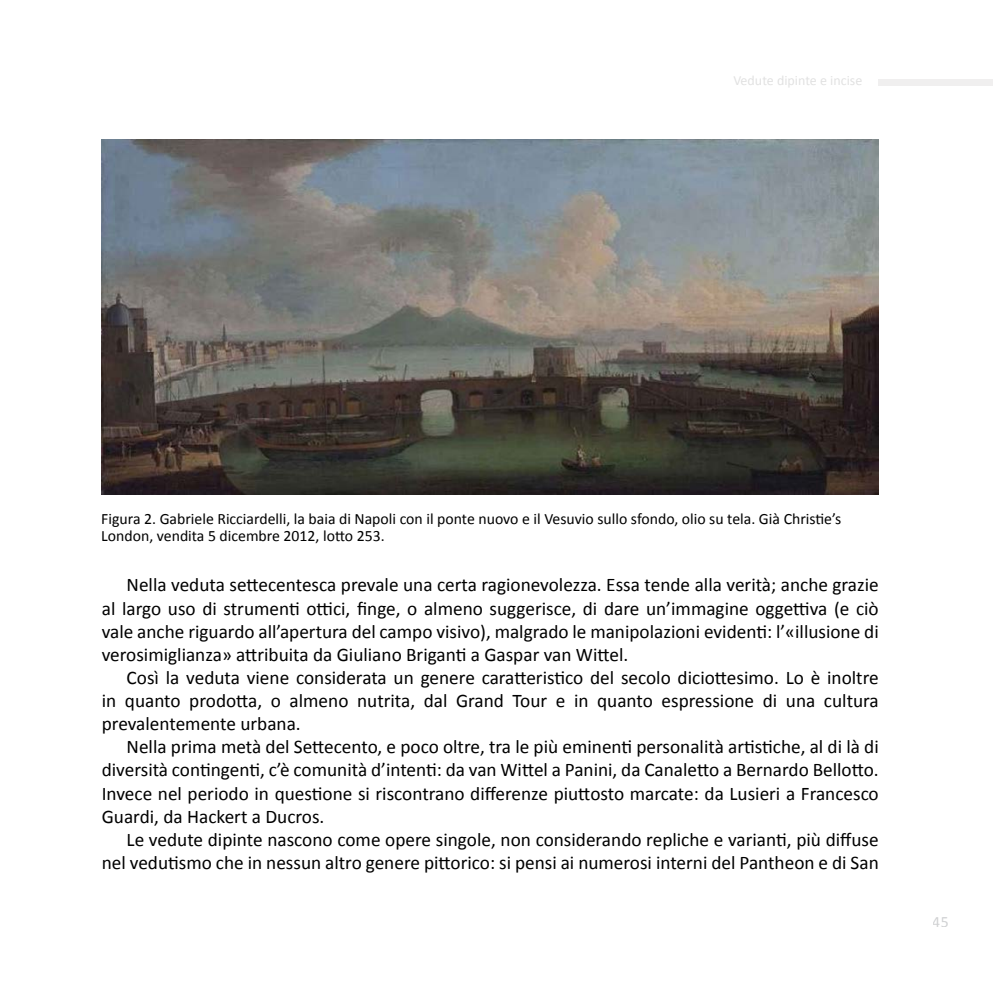
<style>
.page{position:relative;width:993px;height:993px;background:#fff}
.page>*{position:absolute;margin:0;border:0;box-sizing:border-box;transform-origin:0 0}
.t1{font:19.25px/23.1px "Calibri";color:#000;text-align:justify}
.t2{font:15.75px/17.2px "Calibri";color:#000}
.t3{font:15.75px "Calibri";color:#a9abae}
.t4{font:14px "Calibri";color:#c9c9c9}
</style>
<div class="page">
<div style="left:878px;top:79px;width:114px;height:6px;background:#f0efef"></div>
<img style="left:102px;top:139px;width:776px;height:355px">
<p class="t4" style="left:733px;top:71px;width:130px">Vedute dipinte e incise</p>
<p class="t2" style="left:101px;top:510px;width:741px">Figura 2. Gabriele Ricciardelli, la baia di Napoli con il ponte nuovo e il Vesuvio sullo sfondo, olio su tela. Già Christie’s<br>London, vendita 5 dicembre 2012, lotto 253.</p>
<p class="t1" style="left:102px;top:572px;width:778px;text-indent:25px">Nella veduta settecentesca prevale una certa ragionevolezza. Essa tende alla verità; anche grazie al largo uso di strumenti ottici, finge, o almeno suggerisce, di dare un’immagine oggettiva (e ciò vale anche riguardo all’apertura del campo visivo), malgrado le manipolazioni evidenti: l’«illusione di verosimiglianza» attribuita da Giuliano Briganti a Gaspar van Wittel.</p>
<p class="t1" style="left:102px;top:665px;width:778px;text-indent:25px">Così la veduta viene considerata un genere caratteristico del secolo diciottesimo. Lo è inoltre in quanto prodotta, o almeno nutrita, dal Grand Tour e in quanto espressione di una cultura prevalentemente urbana.</p>
<p class="t1" style="left:102px;top:734px;width:778px;text-indent:25px">Nella prima metà del Settecento, e poco oltre, tra le più eminenti personalità artistiche, al di là di diversità contingenti, c’è comunità d’intenti: da van Wittel a Panini, da Canaletto a Bernardo Bellotto.<br>Invece nel periodo in questione si riscontrano differenze piuttosto marcate: da Lusieri a Francesco Guardi, da Hackert a Ducros.</p>
<p class="t1" style="left:102px;top:827px;width:778px;text-align:right">Le vedute dipinte nascono come opere singole, non considerando repliche e varianti, più diffuse nel vedutismo che in nessun altro genere pittorico: si pensi ai numerosi interni del Pantheon e di San</p>
<p class="t3" style="left:932px;top:910px;width:17px">45</p>
</div>
